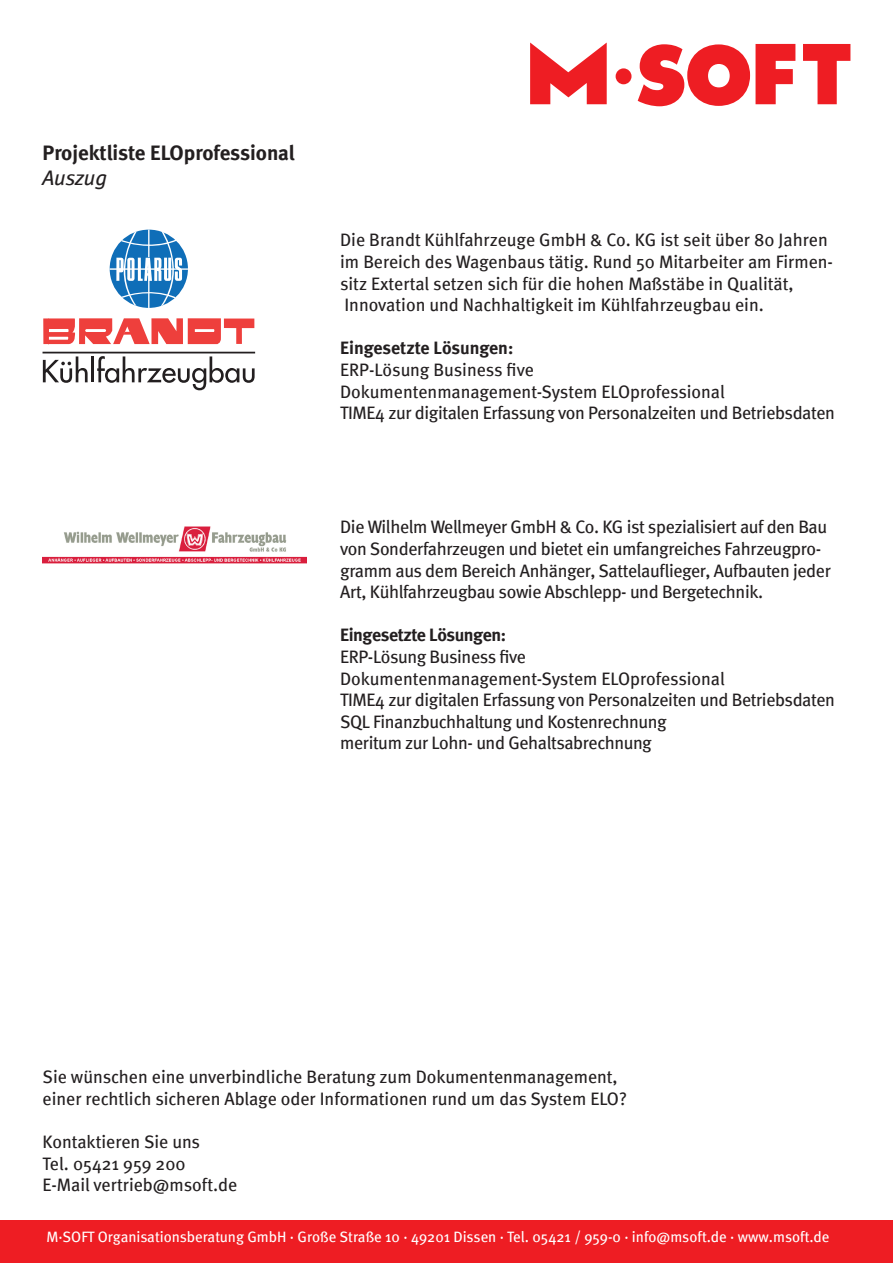
<style>
.page{position:relative;width:893px;height:1263px;background:#fff}
.page>*{position:absolute;margin:0;border:0;box-sizing:border-box;transform-origin:0 0}
.t1{font:700 21px "Meta";letter-spacing:-.005em;color:#231f20}
.t2{font:italic 21px "Meta";color:#231f20}
.t3{font:18px/21.6px "Meta";letter-spacing:-.015em;color:#231f20}
.t4{font:700 18px "Meta";letter-spacing:-.02em;color:#231f20}
.t5{font:15px "Meta";color:#fff}
</style>
<div class="page">
<svg style="left:530px;top:43px;width:320px;height:63px"></svg>
<div style="left:0;top:1220px;width:893px;height:43px;background:#ee1d23"></div>
<svg style="left:43px;top:356px;width:45px;height:27px"></svg>
<hr style="left:91px;top:356px;width:3px;height:26px;background:#231f20">
<svg style="left:97px;top:356px;width:158px;height:34px"></svg>
<div style="left:110px;top:230px;width:78px;height:78px;background:#0f6eb8;border-radius:50%"></div>
<hr style="left:110px;top:268px;width:78px;height:2px;background:#fff">
<svg style="left:116px;top:230px;width:66px;height:78px"></svg>
<hr style="left:43px;top:352px;width:212px;height:1px;background:#231f20">
<svg style="left:43px;top:318px;width:211px;height:26px"></svg>
<img style="left:43px;top:526px;width:264px;height:38px">
<p class="t1" style="left:43px;top:140px;width:254px">Projektliste ELOprofessional</p>
<p class="t2" style="left:43px;top:166px;width:66px">Auszug</p>
<p class="t3" style="left:340px;top:229px;width:494px">Die Brandt Kühlfahrzeuge GmbH &amp; Co. KG ist seit über 80 Jahren im Bereich des Wagenbaus tätig. Rund 50 Mitarbeiter am Firmen&shy;sitz Extertal setzen sich für die hohen Maßstäbe in Qualität, Innovation und Nachhaltigkeit im Kühlfahrzeugbau ein.</p>
<p class="t4" style="left:340px;top:337px;width:175px">Eingesetzte Lösungen:</p>
<p class="t3" style="left:340px;top:359px;width:496px">ERP-Lösung Business five<br>Dokumentenmanagement-System ELOprofessional<br>TIME4 zur digitalen Erfassung von Personalzeiten und Betriebsdaten</p>
<p class="t3" style="left:340px;top:516px;width:492px">Die Wilhelm Wellmeyer GmbH &amp; Co. KG ist spezialisiert auf den Bau von Sonderfahrzeugen und bietet ein umfangreiches Fahrzeugpro&shy;gramm aus dem Bereich Anhänger, Sattelauflieger, Aufbauten jeder Art, Kühlfahrzeugbau sowie Abschlepp- und Bergetechnik.</p>
<p class="t4" style="left:340px;top:624px;width:167px">Eingesetzte Lösungen:</p>
<p class="t3" style="left:340px;top:646px;width:496px">ERP-Lösung Business five<br>Dokumentenmanagement-System ELOprofessional<br>TIME4 zur digitalen Erfassung von Personalzeiten und Betriebsdaten SQL Finanzbuchhaltung und Kostenrechnung<br>meritum zur Lohn- und Gehaltsabrechnung</p>
<p class="t3" style="left:43px;top:1066px;width:586px">Sie wünschen eine unverbindliche Beratung zum Dokumentenmanagement, einer rechtlich sicheren Ablage oder Informationen rund um das System ELO?</p>
<p class="t3" style="left:43px;top:1131px;width:196px">Kontaktieren Sie uns<br>Tel. 05421 959 200<br>E-Mail vertrieb@msoft.de</p>
<p class="t5" style="left:46px;top:1228px;width:785px">M·SOFT Organisationsberatung GmbH · Große Straße 10 · 49201 Dissen · Tel. 05421 / 959-0 · info@msoft.de · www.msoft.de</p>
</div>
